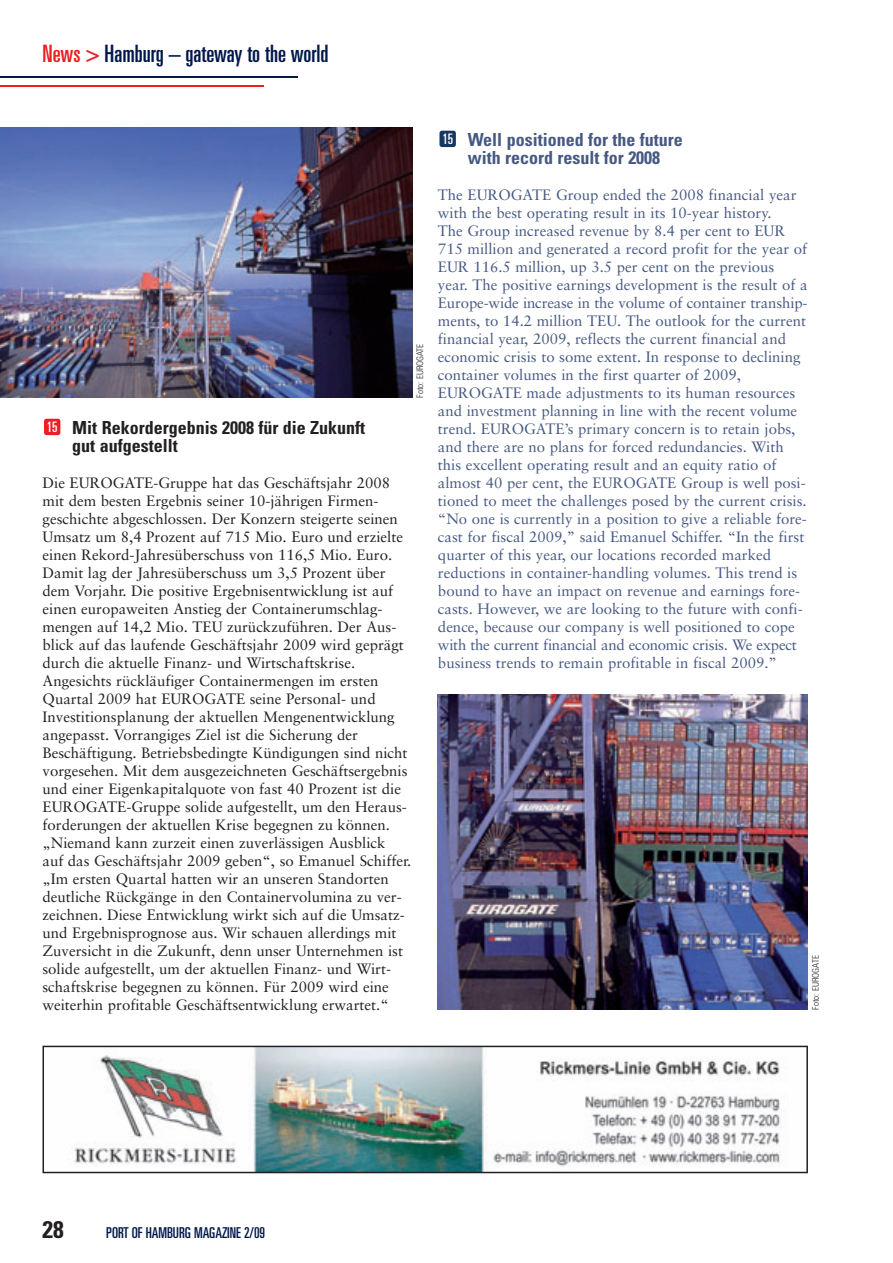
<style>
.page{position:relative;width:893px;height:1263px;background:#fff}
.page>*{position:absolute;margin:0;border:0;box-sizing:border-box;transform-origin:0 0}
.t1{font:ultra-condensed 24px "Univers";color:#00174a}
.t2{font:700 condensed 24px "Univers";color:#231f20}
.t3{font:700 condensed 18px/18px "Univers";color:#475983}
.t4{font:700 condensed 18px/18px "Univers";color:#231f20}
.t5{font:15px/18px "Sabon";color:#231f20}
.t6{font:15px/18px "Sabon";color:#475983}
.t7{font:ultra-condensed 15px "Univers";color:#00174a}
.t8{font:ultra-condensed 14.4px "Univers";color:#fff}
.t9{font:300 condensed 9px "Univers";color:#231f20}
.s1{color:#ee1d23}
</style>
<div class="page">
<div style="left:44px;top:419px;width:16px;height:16px;background:#ee1d23;border-radius:3px"></div>
<div style="left:439px;top:131px;width:17px;height:16px;background:#153764;border-radius:3px"></div>
<hr style="left:0;top:76px;width:298px;height:1px;background:#00174a">
<hr style="left:0;top:85px;width:263px;height:2px;background:#ee1d23">
<img style="left:43px;top:1046px;width:765px;height:127px">
<img style="left:0;top:128px;width:412px;height:270px">
<img style="left:438px;top:695px;width:370px;height:315px">
<h1 class="t1" style="left:43px;top:40px;width:288px"><span class="s1">News &gt;</span> Hamburg – gateway to the world</h1>
<p class="t9" style="left:415px;top:398px;width:56px;rotate:-90deg">Foto: EUROGATE</p>
<p class="t4" style="left:72px;top:418px;width:294px">Mit Rekordergebnis 2008 für die Zukunft gut aufgestellt</p>
<p class="t5" style="left:42px;top:473px;width:370px">Die EUROGATE-Gruppe hat das Geschäftsjahr 2008 mit dem besten Ergebnis seiner 10-jährigen Firmen - geschichte abgeschlossen. Der Konzern steigerte seinen Umsatz um 8,4 Prozent auf 715 Mio. Euro und erzielte einen Rekord-Jahresüberschuss von 116,5 Mio. Euro.<br>Damit lag der Jahresüberschuss um 3,5 Prozent über dem Vorjahr. Die positive Ergebnisentwicklung ist auf einen europaweiten Anstieg der Containerumschlag&shy;mengen auf 14,2 Mio. TEU zurückzuführen. Der Aus - blick auf das laufende Geschäftsjahr 2009 wird geprägt durch die aktuelle Finanz- und Wirtschaftskrise.<br>Angesichts rückläufiger Containermengen im ersten Quartal 2009 hat EUROGATE seine Personal- und Investitionsplanung der aktuellen Mengenentwicklung angepasst. Vorrangiges Ziel ist die Sicherung der Beschäftigung. Betriebsbedingte Kündigungen sind nicht vorgesehen. Mit dem ausgezeichneten Geschäftsergebnis und einer Eigenkapitalquote von fast 40 Prozent ist die EUROGATE-Gruppe solide aufgestellt, um den Heraus - forderungen der aktuellen Krise begegnen zu können. „Niemand kann zurzeit einen zuverlässigen Ausblick<br>auf das Geschäftsjahr 2009 geben“, so Emanuel Schiffer. „Im ersten Quartal hatten wir an unseren Standorten deutliche Rückgänge in den Containervolumina zu ver&shy;zeichnen. Diese Entwicklung wirkt sich auf die Umsatz&shy;und Ergebnisprognose aus. Wir schauen allerdings mit Zuversicht in die Zukunft, denn unser Unternehmen ist solide aufgestellt, um der aktuellen Finanz- und Wirt - schaftskrise begegnen zu können. Für 2009 wird eine weiterhin profitable Geschäftsentwicklung erwartet.“</p>
<p class="t8" style="left:47px;top:419px;width:12px">15</p>
<p class="t3" style="left:468px;top:130px;width:217px">Well positioned for the future with record result for 2008</p>
<p class="t6" style="left:438px;top:185px;width:371px">The EUROGATE Group ended the 2008 financial year with the best operating result in its 10-year history.<br>The Group increased revenue by 8.4 per cent to EUR 715 million and generated a record profit for the year of EUR 116.5 million, up 3.5 per cent on the previous year. The positive earnings development is the result of a Europe-wide increase in the volume of container tranship&shy;ments, to 14.2 million TEU. The outlook for the current financial year, 2009, reflects the current financial and economic crisis to some extent. In response to declining container volumes in the first quarter of 2009, EUROGATE made adjustments to its human resources and investment planning in line with the recent volume trend. EUROGATE’s primary concern is to retain jobs, and there are no plans for forced redundancies. With this excellent operating result and an equity ratio of almost 40 per cent, the EUROGATE Group is well posi&shy;tioned to meet the challenges posed by the current crisis. “No one is currently in a position to give a reliable fore&shy;cast for fiscal 2009,” said Emanuel Schiffer. “In the first quarter of this year, our locations recorded marked reductions in container-handling volumes. This trend is bound to have an impact on revenue and earnings fore&shy;casts. However, we are looking to the future with confi&shy;dence, because our company is well positioned to cope with the current financial and economic crisis. We expect business trends to remain profitable in fiscal 2009.”</p>
<p class="t8" style="left:442px;top:131px;width:12px">15</p>
<p class="t9" style="left:810px;top:1009px;width:56px;rotate:-90deg">Foto: EUROGATE</p>
<h1 class="t2" style="left:43px;top:1214px;width:23px">28</h1>
<p class="t7" style="left:106px;top:1224px;width:160px">PORT OF HAMBURG MAGAZINE 2/09</p>
</div>
